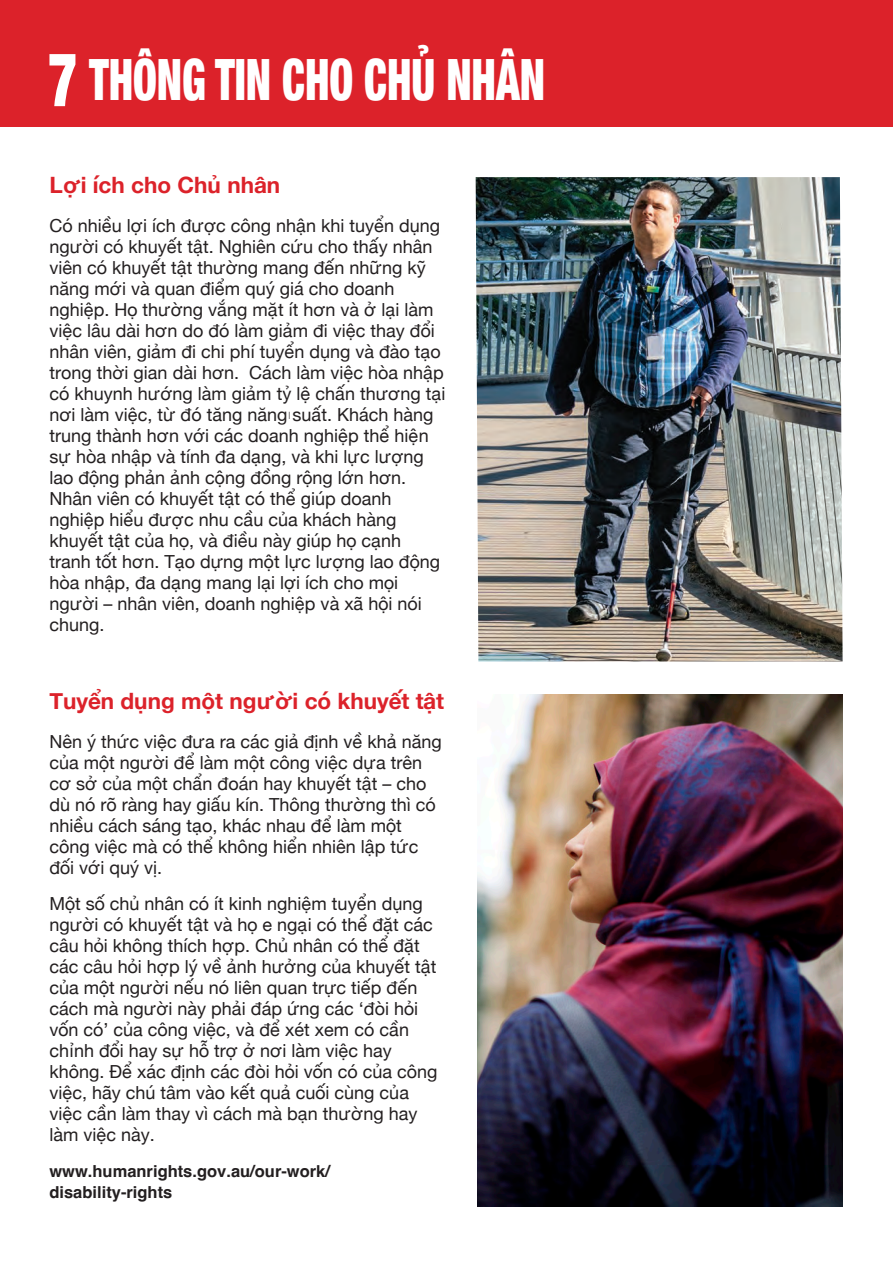
<style>
.page{position:relative;width:893px;height:1263px;background:#fff}
.page>*{position:absolute;margin:0;border:0;box-sizing:border-box;transform-origin:0 0}
.t1{font:900 condensed 57px "Helvetica Neue";color:#fff;scale:.75 1}
.t2{font:700 22.5px "Helvetica Neue";color:#dc222a}
.t3{font:18px/21px "Helvetica Neue";color:#231f20}
.t4{font:700 16.5px/21px "Helvetica";color:#231f20}
.t5{font:300 10.5px "Gill Sans";color:#231f20}
.s1{font-family:"Helvetica Neue LT Pro";font-size:75px}
</style>
<div class="page">
<img style="left:476px;top:177px;width:367px;height:484px">
<div style="left:0;top:0;width:893px;height:127px;background:#dc222a"></div>
<img style="left:477px;top:694px;width:366px;height:513px">
<h1 class="t1" style="left:48px;top:33px;width:664px"><span class="s1">7</span> THÔNG TIN CHO CHỦ NHÂN</h1>
<p class="t2" style="left:49px;top:167px;width:232px">Lợi ích cho Chủ nhân</p>
<p class="t3" style="left:49px;top:216px;width:397px">Có nhiều lợi ích được công nhận khi tuyển dụng người có khuyết tật. Nghiên cứu cho thấy nhân viên có khuyết tật thường mang đến những kỹ năng mới và quan điểm quý giá cho doanh nghiệp. Họ thường vắng mặt ít hơn và ở lại làm việc lâu dài hơn do đó làm giảm đi việc thay đổi nhân viên, giảm đi chi phí tuyển dụng và đào tạo trong thời gian dài hơn. Cách làm việc hòa nhập có khuynh hướng làm giảm tỷ lệ chấn thương tại nơi làm việc, từ đó tăng năng suất. Khách hàng trung thành hơn với các doanh nghiệp thể hiện sự hòa nhập và tính đa dạng, và khi lực lượng lao động phản ảnh cộng đồng rộng lớn hơn.<br>Nhân viên có khuyết tật có thể giúp doanh nghiệp hiểu được nhu cầu của khách hàng khuyết tật của họ, và điều này giúp họ cạnh tranh tốt hơn. Tạo dựng một lực lượng lao động hòa nhập, đa dạng mang lại lợi ích cho mọi người – nhân viên, doanh nghiệp và xã hội nói chung.</p>
<p class="t5" style="left:287px;top:407px;width:7px">1</p>
<p class="t2" style="left:49px;top:683px;width:396px">Tuyển dụng một người có khuyết tật</p>
<p class="t3" style="left:49px;top:732px;width:394px">Nên ý thức việc đưa ra các giả định về khả năng của một người để làm một công việc dựa trên cơ sở của một chẩn đoán hay khuyết tật – cho dù nó rõ ràng hay giấu kín. Thông thường thì có nhiều cách sáng tạo, khác nhau để làm một công việc mà có thể không hiển nhiên lập tức đối với quý vị.</p>
<p class="t3" style="left:49px;top:894px;width:389px">Một số chủ nhân có ít kinh nghiệm tuyển dụng người có khuyết tật và họ e ngại có thể đặt các câu hỏi không thích hợp. Chủ nhân có thể đặt các câu hỏi hợp lý về ảnh hưởng của khuyết tật của một người nếu nó liên quan trực tiếp đến cách mà người này phải đáp ứng các ‘đòi hỏi vốn có’ của công việc, và để xét xem có cần chỉnh đổi hay sự hỗ trợ ở nơi làm việc hay không. Để xác định các đòi hỏi vốn có của công việc, hãy chú tâm vào kết quả cuối cùng của việc cần làm thay vì cách mà bạn thường hay làm việc này.</p>
<p class="t4" style="left:49px;top:1162px;width:282px">www.humanrights.gov.au/our-work/ disability-rights</p>
</div>
